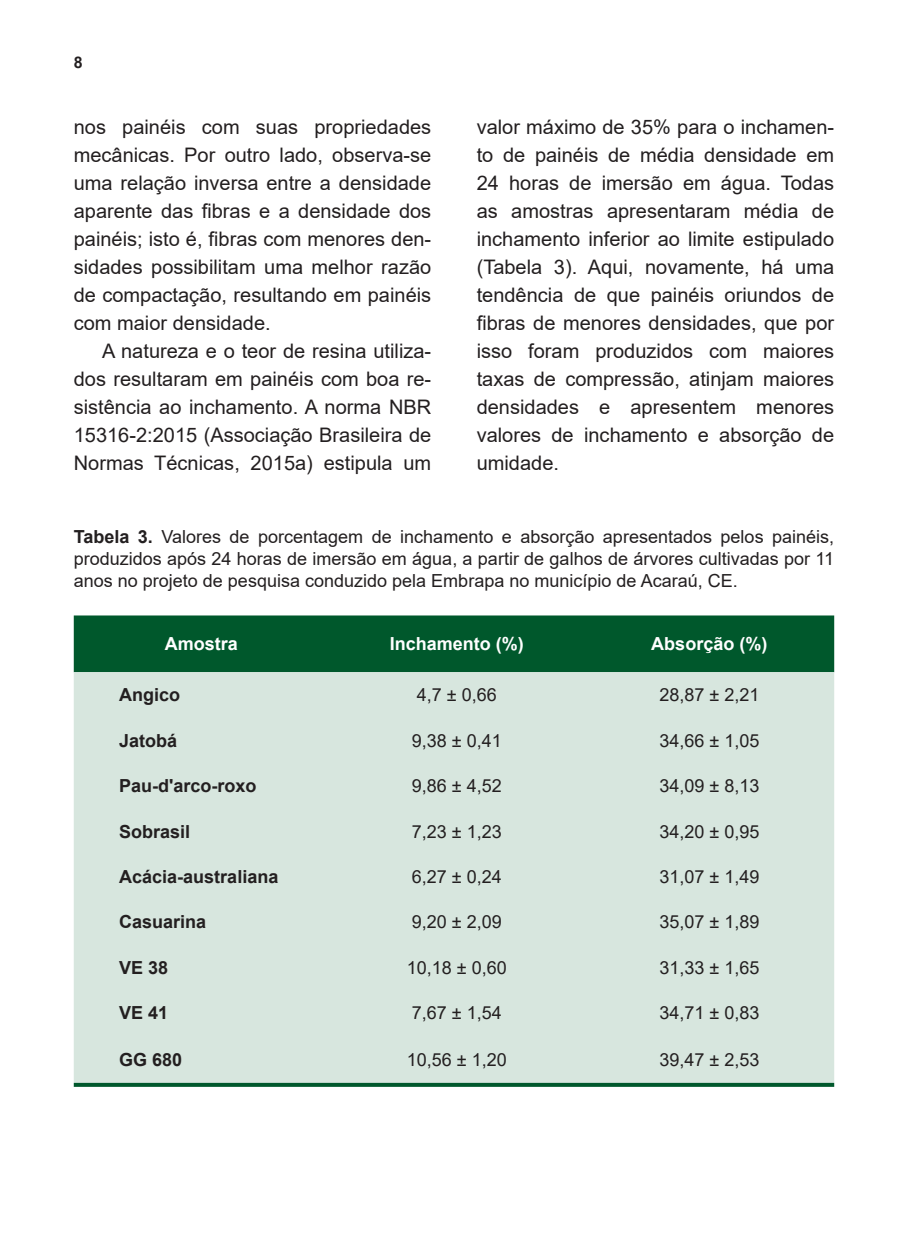
<style>
.page{position:relative;width:908px;height:1248px;background:#fff}
.page>*{position:absolute;margin:0;border:0;box-sizing:border-box;transform-origin:0 0}
.MIOLO{font:20px/28px "Arial";color:#231f20;text-align:justify}
.TABELA_TITULO{font:18px/21.6px "Arial";color:#231f20;text-align:justify}
.TABELA_MIOLO{font:18px "Arial";color:#231f20}
.TABELA_MIOLO-2{font:700 18px "Arial";color:#231f20}
.TABELA_CABECA{font:700 18px "Arial";color:#fff}
.t1{font:700 16px "Arial";color:#231f20}
.s1{font-weight:700}
</style>
<div class="page">
<div style="left:74px;top:615px;width:759px;height:57px;background:#00582c"></div>
<div style="left:74px;top:672px;width:759px;height:410px;background:#d7e6de"></div>
<svg style="left:74px;top:1082px;width:759px;height:4px;background:#2e7652"></svg>
<p class="t1" style="left:74px;top:51px;width:10px">8</p>
<p class="MIOLO" style="left:74px;top:112px;width:359px">nos painéis com suas propriedades mecânicas. Por outro lado, observa-se uma relação inversa entre a densidade aparente das fibras e a densidade dos painéis; isto é, fibras com menores den&shy;sidades possibilitam uma melhor razão de compactação, resultando em painéis com maior densidade.</p>
<p class="MIOLO" style="left:74px;top:336px;width:359px;text-indent:28px">A natureza e o teor de resina utiliza&shy;dos resultaram em painéis com boa re&shy;sistência ao inchamento. A norma NBR 15316-2:2015 (Associação Brasileira de Normas Técnicas, 2015a) estipula um</p>
<p class="MIOLO" style="left:476px;top:112px;width:359px">valor máximo de 35% para o inchamen&shy;to de painéis de média densidade em 24 horas de imersão em água. Todas as amostras apresentaram média de inchamento inferior ao limite estipulado (Tabela 3). Aqui, novamente, há uma tendência de que painéis oriundos de fibras de menores densidades, que por isso foram produzidos com maiores taxas de compressão, atinjam maiores densidades e apresentem menores valores de inchamento e absorção de umidade.</p>
<p class="TABELA_TITULO" style="left:74px;top:526px;width:761px"><span class="s1">Tabela 3.</span> Valores de porcentagem de inchamento e absorção apresentados pelos painéis, produzidos após 24 horas de imersão em água, a partir de galhos de árvores cultivadas por 11 anos no projeto de pesquisa conduzido pela Embrapa no município de Acaraú, CE.</p>
<p class="TABELA_CABECA" style="left:165px;top:631px;width:75px">Amostra</p>
<p class="TABELA_CABECA" style="left:389px;top:631px;width:136px">Inchamento (%)</p>
<p class="TABELA_CABECA" style="left:651px;top:631px;width:118px">Absorção (%)</p>
<p class="TABELA_MIOLO-2" style="left:119px;top:682px;width:63px">Angico</p>
<p class="TABELA_MIOLO" style="left:416px;top:682px;width:81px">4,7 ± 0,66</p>
<p class="TABELA_MIOLO" style="left:659px;top:682px;width:101px">28,87 ± 2,21</p>
<p class="TABELA_MIOLO-2" style="left:119px;top:727px;width:60px">Jatobá</p>
<p class="TABELA_MIOLO" style="left:411px;top:728px;width:91px">9,38 ± 0,41</p>
<p class="TABELA_MIOLO" style="left:659px;top:728px;width:101px">34,66 ± 1,05</p>
<p class="TABELA_MIOLO-2" style="left:119px;top:773px;width:139px">Pau-d'arco-roxo</p>
<p class="TABELA_MIOLO" style="left:411px;top:773px;width:91px">9,86 ± 4,52</p>
<p class="TABELA_MIOLO" style="left:659px;top:773px;width:101px">34,09 ± 8,13</p>
<p class="TABELA_MIOLO-2" style="left:119px;top:818px;width:73px">Sobrasil</p>
<p class="TABELA_MIOLO" style="left:411px;top:818px;width:91px">7,23 ± 1,23</p>
<p class="TABELA_MIOLO" style="left:659px;top:818px;width:101px">34,20 ± 0,95</p>
<p class="TABELA_MIOLO-2" style="left:119px;top:863px;width:161px">Acácia-australiana</p>
<p class="TABELA_MIOLO" style="left:411px;top:864px;width:91px">6,27 ± 0,24</p>
<p class="TABELA_MIOLO" style="left:659px;top:864px;width:101px">31,07 ± 1,49</p>
<p class="TABELA_MIOLO-2" style="left:119px;top:909px;width:89px">Casuarina</p>
<p class="TABELA_MIOLO" style="left:411px;top:909px;width:91px">9,20 ± 2,09</p>
<p class="TABELA_MIOLO" style="left:659px;top:909px;width:101px">35,07 ± 1,89</p>
<p class="TABELA_MIOLO-2" style="left:119px;top:954px;width:51px">VE 38</p>
<p class="TABELA_MIOLO" style="left:406px;top:954px;width:101px">10,18 ± 0,60</p>
<p class="TABELA_MIOLO" style="left:659px;top:954px;width:101px">31,33 ± 1,65</p>
<p class="TABELA_MIOLO-2" style="left:119px;top:1000px;width:51px">VE 41</p>
<p class="TABELA_MIOLO" style="left:411px;top:1000px;width:91px">7,67 ± 1,54</p>
<p class="TABELA_MIOLO" style="left:659px;top:1000px;width:101px">34,71 ± 0,83</p>
<p class="TABELA_MIOLO-2" style="left:119px;top:1046px;width:65px">GG 680</p>
<p class="TABELA_MIOLO" style="left:406px;top:1046px;width:101px">10,56 ± 1,20</p>
<p class="TABELA_MIOLO" style="left:659px;top:1046px;width:101px">39,47 ± 2,53</p>
</div>
